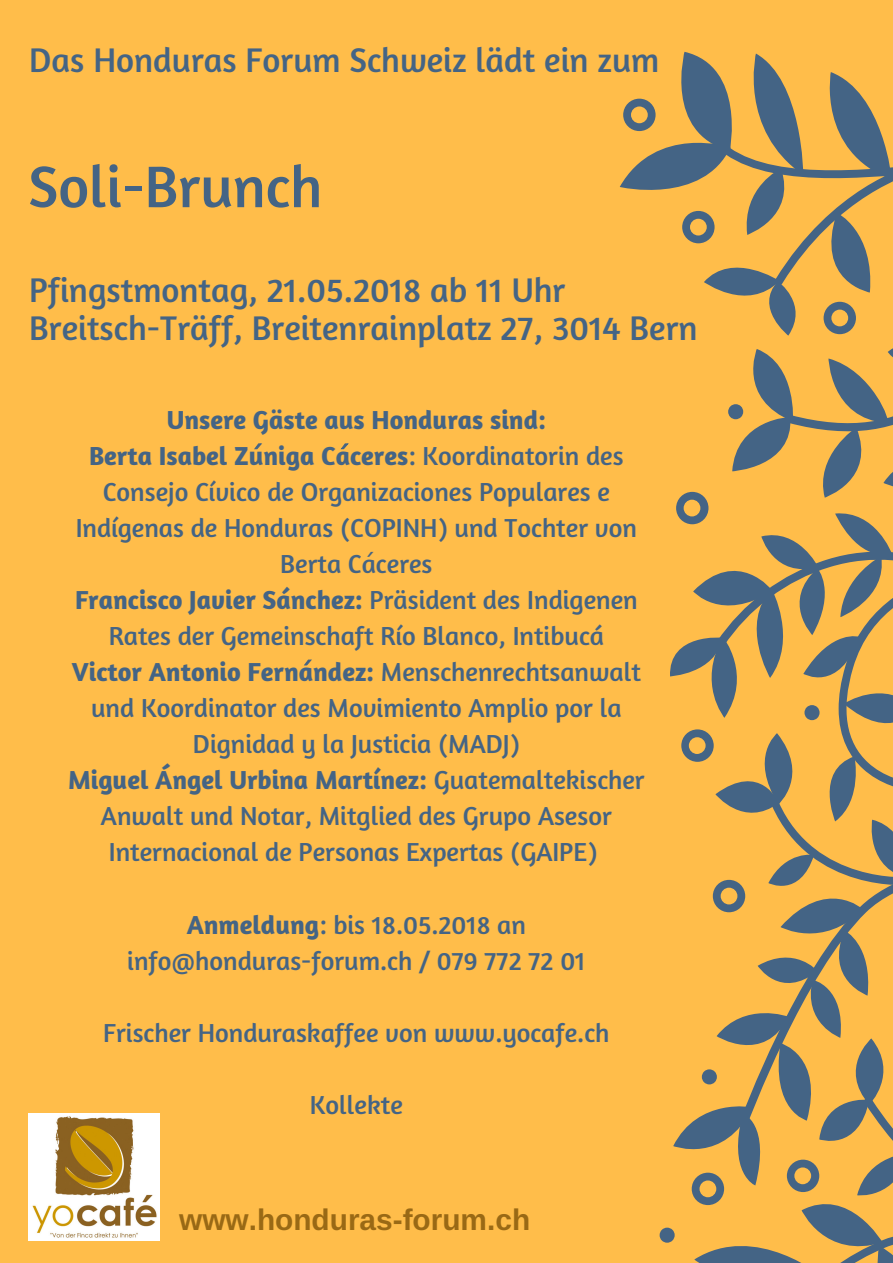
<style>
.page{position:relative;width:893px;height:1263px;background:#ffbd4a}
.page>*{position:absolute;margin:0;border:0;box-sizing:border-box;transform-origin:0 0}
.t1{font:59.55px "Amaranth";color:#446485}
.t2{font:34.8px/38.2px "Amaranth";color:#446485}
.t3{font:700 29.85px "Arimo";color:#996915}
.t4{font:26.55px/36px "Amaranth";color:#446485;text-align:center}
.s1{font-weight:700}
.s2{font-family:"DejaVu Sans"}
</style>
<div class="page">
<svg style="left:620px;top:52px;width:273px;height:1211px"></svg>
<img style="left:28px;top:1114px;width:132px;height:127px">
<h2 class="t2" style="left:29px;top:40px;width:631px">Das Honduras Forum Schweiz lädt ein zum</h2>
<h1 class="t1" style="left:28px;top:149px;width:296px">Soli-Brunch</h1>
<h2 class="t2" style="left:29px;top:270px;width:670px">Pfingstmontag, 21.05.2018 ab 11 Uhr<br>Breitsch-Träff, Breitenrainplatz 27, 3014 Bern</h2>
<p class="t4" style="left:68px;top:401px;width:578px"><span class="s1">Unsere Gäste aus Honduras sind:<br>Berta Isabel Zu</span><span class="s2">́</span><span class="s1">niga Ca</span><span class="s2">́</span><span class="s1">ceres</span>: Koordinatorin des Consejo Cívico de Organizaciones Populares e Indígenas de Honduras (COPINH) und Tochter von Berta Ca<span class="s2">́</span>ceres<br><span class="s1">Francisco Javier Sánchez:</span> Präsident des Indigenen Rates der Gemeinschaft Río Blanco, Intibucá<br><span class="s1">Victor Antonio Ferna</span><span class="s2">́</span><span class="s1">ndez:</span> Menschenrechtsanwalt und Koordinator des Movimiento Amplio por la Dignidad y la Justicia (MADJ)<br><span class="s1">Miguel Ángel Urbina Martínez:</span> Guatemaltekischer Anwalt und Notar, Mitglied des Grupo Asesor Internacional de Personas Expertas (GAIPE)</p>
<p class="t4" style="left:127px;top:906px;width:460px"><span class="s1">Anmeldung</span>: bis 18.05.2018 an info@honduras-forum.ch / 079 772 72 01</p>
<p class="t4" style="left:103px;top:1014px;width:508px">Frischer Honduraskaffee von www.yocafe.ch</p>
<p class="t4" style="left:310px;top:1086px;width:95px">Kollekte</p>
<p class="t3" style="left:179px;top:1203px;width:352px">www.honduras-forum.ch</p>
</div>
